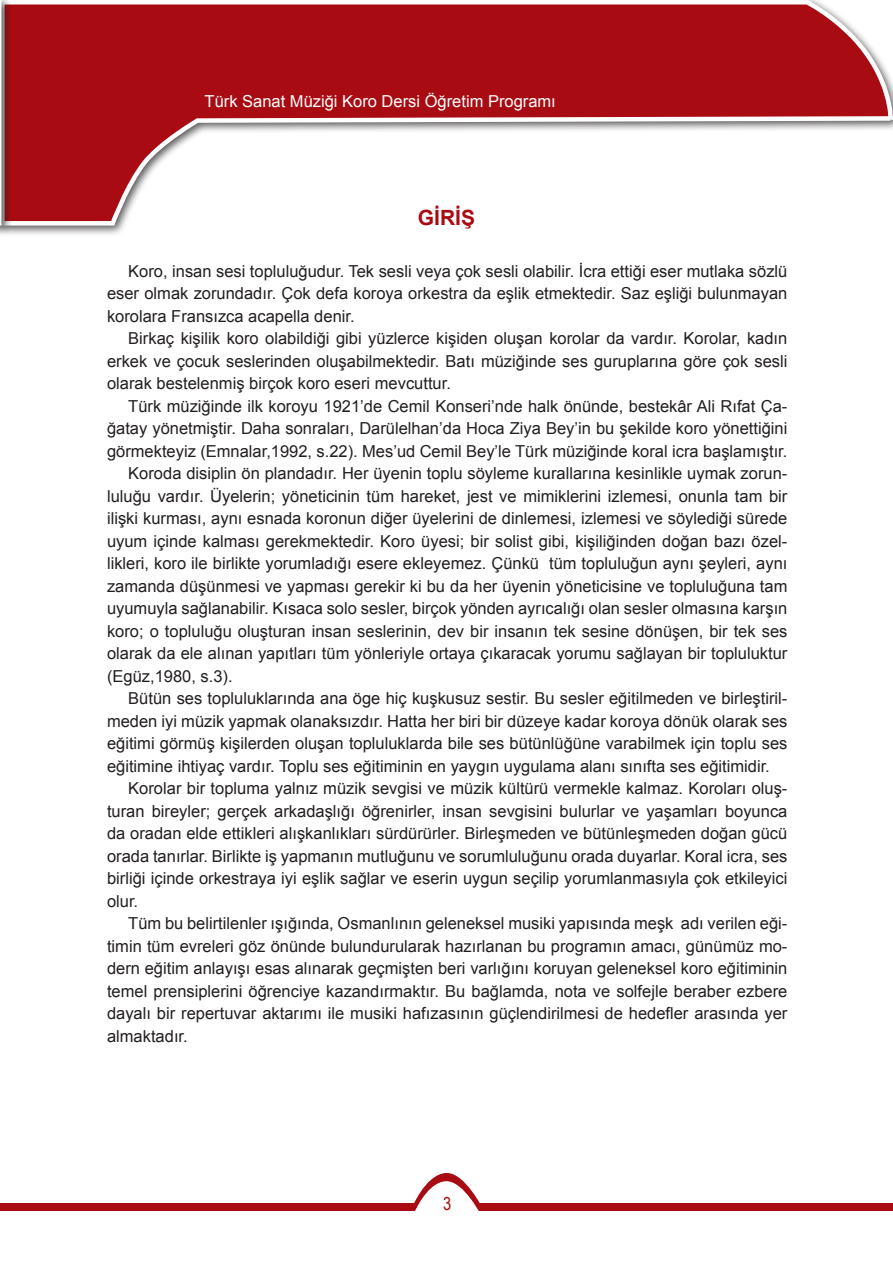
<style>
.page{position:relative;width:893px;height:1263px;background:#fff}
.page>*{position:absolute;margin:0;border:0;box-sizing:border-box;transform-origin:0 0}
.BAŞLIK{font:700 21px "Arial";color:#a90b12}
.t1{font:18px "Arial Narrow";color:#a90b12}
.ana_metin{font:16.5px/22.5px "Arial";color:#231f20;text-align:justify}
.t2{font:16.5px "Arial";color:#fff}
</style>
<div class="page">
<div style="left:0;top:0;width:893px;height:237px;background:#231f20;opacity:.75"></div>
<svg style="left:12px;top:0;width:881px;height:228px"></svg>
<div style="left:480px;top:1203px;width:413px;height:8px;background:#a90b12"></div>
<div style="left:1px;top:1203px;width:414px;height:8px;background:#a90b12"></div>
<svg style="left:414px;top:1173px;width:66px;height:38px"></svg>
<div style="left:0;top:0;width:12px;height:237px;background:#231f20;opacity:.75"></div>
<svg style="left:0;top:0;width:4px;height:228px"></svg>
<p class="t2" style="left:205px;top:91px;width:353px">Türk Sanat Müziği Koro Dersi Öğretim Programı</p>
<p class="BAŞLIK" style="left:418px;top:203px;width:59px">GİRİŞ</p>
<p class="ana_metin" style="left:107px;top:260px;width:682px;text-indent:21px">Koro, insan sesi topluluğudur. Tek sesli veya çok sesli olabilir. İcra ettiği eser mutlaka sözlü eser olmak zorundadır. Çok defa koroya orkestra da eşlik etmektedir. Saz eşliği bulunmayan korolara Fransızca acapella denir.</p>
<p class="ana_metin" style="left:107px;top:327px;width:682px;text-indent:21px">Birkaç kişilik koro olabildiği gibi yüzlerce kişiden oluşan korolar da vardır. Korolar, kadın erkek ve çocuk seslerinden oluşabilmektedir. Batı müziğinde ses guruplarına göre çok sesli olarak bestelenmiş birçok koro eseri mevcuttur.</p>
<p class="ana_metin" style="left:107px;top:395px;width:682px;text-indent:21px">Türk müziğinde ilk koroyu 1921’de Cemil Konseri’nde halk önünde, bestekâr Ali Rıfat Ça&shy;ğatay yönetmiştir. Daha sonraları, Darülelhan’da Hoca Ziya Bey’in bu şekilde koro yönettiğini görmekteyiz (Emnalar,1992, s.22). Mes’ud Cemil Bey’le Türk müziğinde koral icra başlamıştır.</p>
<p class="ana_metin" style="left:107px;top:462px;width:682px;text-indent:21px">Koroda disiplin ön plandadır. Her üyenin toplu söyleme kurallarına kesinlikle uymak zorun&shy;luluğu vardır. Üyelerin; yöneticinin tüm hareket, jest ve mimiklerini izlemesi, onunla tam bir ilişki kurması, aynı esnada koronun diğer üyelerini de dinlemesi, izlemesi ve söylediği sürede uyum içinde kalması gerekmektedir. Koro üyesi; bir solist gibi, kişiliğinden doğan bazı özel&shy;likleri, koro ile birlikte yorumladığı esere ekleyemez. Çünkü tüm topluluğun aynı şeyleri, aynı zamanda düşünmesi ve yapması gerekir ki bu da her üyenin yöneticisine ve topluluğuna tam uyumuyla sağlanabilir. Kısaca solo sesler, birçok yönden ayrıcalığı olan sesler olmasına karşın koro; o topluluğu oluşturan insan seslerinin, dev bir insanın tek sesine dönüşen, bir tek ses olarak da ele alınan yapıtları tüm yönleriyle ortaya çıkaracak yorumu sağlayan bir topluluktur (Egüz,1980, s.3).</p>
<p class="ana_metin" style="left:107px;top:687px;width:682px;text-indent:21px">Bütün ses topluluklarında ana öge hiç kuşkusuz sestir. Bu sesler eğitilmeden ve birleştiril&shy;meden iyi müzik yapmak olanaksızdır. Hatta her biri bir düzeye kadar koroya dönük olarak ses eğitimi görmüş kişilerden oluşan topluluklarda bile ses bütünlüğüne varabilmek için toplu ses eğitimine ihtiyaç vardır. Toplu ses eğitiminin en yaygın uygulama alanı sınıfta ses eğitimidir.</p>
<p class="ana_metin" style="left:107px;top:777px;width:682px;text-indent:21px">Korolar bir topluma yalnız müzik sevgisi ve müzik kültürü vermekle kalmaz. Koroları oluş&shy;turan bireyler; gerçek arkadaşlığı öğrenirler, insan sevgisini bulurlar ve yaşamları boyunca da oradan elde ettikleri alışkanlıkları sürdürürler. Birleşmeden ve bütünleşmeden doğan gücü orada tanırlar. Birlikte iş yapmanın mutluğunu ve sorumluluğunu orada duyarlar. Koral icra, ses birliği içinde orkestraya iyi eşlik sağlar ve eserin uygun seçilip yorumlanmasıyla çok etkileyici olur.</p>
<p class="ana_metin" style="left:107px;top:912px;width:682px;text-indent:21px">Tüm bu belirtilenler ışığında, Osmanlının geleneksel musiki yapısında meşk adı verilen eği&shy;timin tüm evreleri göz önünde bulundurularak hazırlanan bu programın amacı, günümüz mo&shy;dern eğitim anlayışı esas alınarak geçmişten beri varlığını koruyan geleneksel koro eğitiminin temel prensiplerini öğrenciye kazandırmaktır. Bu bağlamda, nota ve solfejle beraber ezbere dayalı bir repertuvar aktarımı ile musiki hafızasının güçlendirilmesi de hedefler arasında yer almaktadır.</p>
<p class="t1" style="left:443px;top:1190px;width:10px">3</p>
</div>
